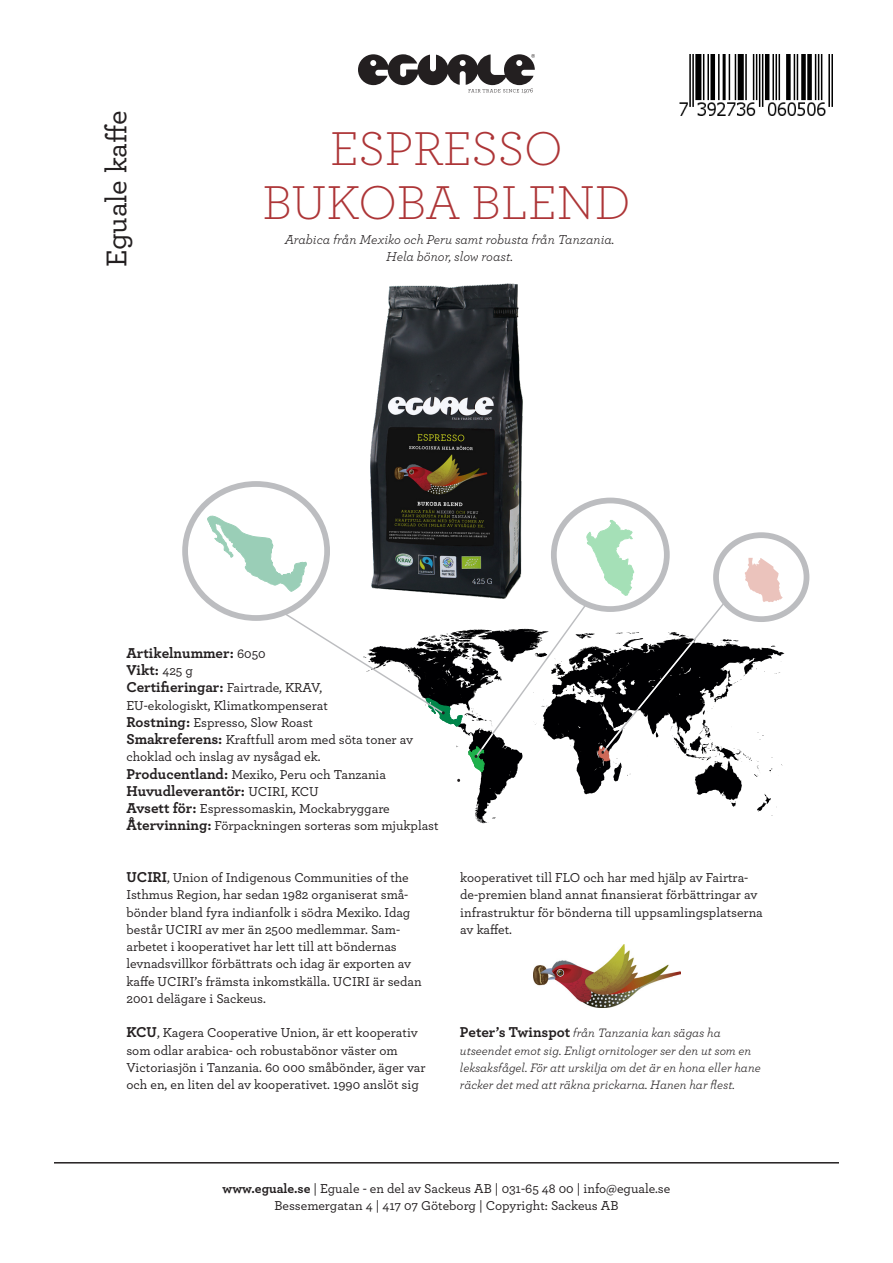
<style>
.page{position:relative;width:893px;height:1263px;background:#fff}
.page>*{position:absolute;margin:0;border:0;box-sizing:border-box;transform-origin:0 0}
.t1{font:300 49.8px/54px "Archer";color:#ad3537;text-align:center}
.t2{font:500 30px "Archer";letter-spacing:-.01em;color:#231f20}
.t3{font:700 15px/17.2px "Archer";color:#231f20}
.t4{font:500 13.5px/17.2px "Archer";color:#231f20}
.t5{font:italic 13.5px/17.2px "Archer";color:#231f20;text-align:center}
.t6{font:italic 12.75px/17.2px "Archer";color:#231f20}
.s1{font-weight:500;font-size:13.5px}
.s2{font-weight:700;font-size:15px}
.s3{font-weight:700;font-style:normal;font-size:15px}
.s4{font-weight:700}
</style>
<div class="page">
<img style="left:285px;top:283px;width:323px;height:231px">
<svg style="left:358px;top:54px;width:177px;height:39px"></svg>
<hr style="left:54px;top:1162px;width:785px;height:1px;background:#231f20">
<svg style="left:458px;top:639px;width:326px;height:184px"></svg>
<div style="left:182px;top:481px;width:148px;height:140px;border:6px solid #bcbdc0;border-radius:50%"></div>
<div style="left:713px;top:532px;width:96px;height:90px;border:6px solid #bcbdc0;border-radius:50%"></div>
<svg style="left:745px;top:558px;width:38px;height:44px"></svg>
<svg style="left:207px;top:514px;width:519px;height:258px"></svg>
<img style="left:679px;top:54px;width:154px;height:62px">
<img style="left:534px;top:945px;width:146px;height:63px">
<h2 class="t2" style="left:95px;top:267px;width:158px;rotate:-90deg">Eguale kaffe</h2>
<h1 class="t1" style="left:262px;top:119px;width:370px">ESPRESSO<br>BUKOBA BLEND</h1>
<p class="t5" style="left:285px;top:230px;width:331px">Arabica från Mexiko och Peru samt robusta från Tanzania.<br>Hela bönor, slow roast.</p>
<p class="t3" style="left:126px;top:643px;width:197px">Artikelnummer: <span class="s1">6050<br></span>Vikt: <span class="s1">425 g<br></span>Certifieringar: <span class="s1">Fairtrade, KRAV,</span></p>
<p class="t4" style="left:126px;top:696px;width:288px">EU-ekologiskt, Klimatkompenserat<br><span class="s2">Rostning:</span> Espresso, Slow Roast<br><span class="s2">Smakreferens:</span> Kraftfull arom med söta toner av choklad och inslag av nysågad ek.<br><span class="s2">Producentland:</span> Mexiko, Peru och Tanzania</p>
<p class="t3" style="left:126px;top:781px;width:194px">Huvudleverantör: <span class="s1">UCIRI, KCU</span></p>
<p class="t4" style="left:126px;top:799px;width:314px"><span class="s2">Avsett för:</span> Espressomaskin, Mockabryggare<br><span class="s2">Återvinning:</span> Förpackningen sorteras som mjukplast</p>
<p class="t4" style="left:126px;top:868px;width:297px"><span class="s2">UCIRI</span>, Union of Indigenous Communities of the Isthmus Region, har sedan 1982 organiserat små&shy;bönder bland fyra indianfolk i södra Mexiko. Idag består UCIRI av mer än 2500 medlemmar. Sam&shy;arbetet i kooperativet har lett till att böndernas levnadsvillkor förbättrats och idag är exporten av kaffe UCIRI’s främsta inkomstkälla. UCIRI är sedan 2001 delägare i Sackeus.</p>
<p class="t4" style="left:126px;top:1023px;width:301px"><span class="s2">KCU</span>, Kagera Cooperative Union, är ett kooperativ som odlar arabica- och robustabönor väster om Victoriasjön i Tanzania. 60 000 småbönder, äger var och en, en liten del av kooperativet. 1990 anslöt sig</p>
<p class="t4" style="left:460px;top:868px;width:304px">kooperativet till FLO och har med hjälp av Fairtra&shy;de-premien bland annat finansierat förbättringar av infrastruktur för bönderna till uppsamlingsplatserna av kaffet.</p>
<p class="t6" style="left:460px;top:1024px;width:302px"><span class="s3">Peter’s Twinspot</span> från Tanzania kan sägas ha utseendet emot sig. Enligt ornitologer ser den ut som en leksaksfågel. För att urskilja om det är en hona eller hane räcker det med att räkna prickarna. Hanen har flest.</p>
<p class="t4" style="left:223px;top:1179px;width:449px;text-align:center"><span class="s4">www.eguale.se</span> | Eguale - en del av Sackeus AB | 031-65 48 00 | info@eguale.se<br>Bessemergatan 4 | 417 07 Göteborg | Copyright: Sackeus AB</p>
</div>
